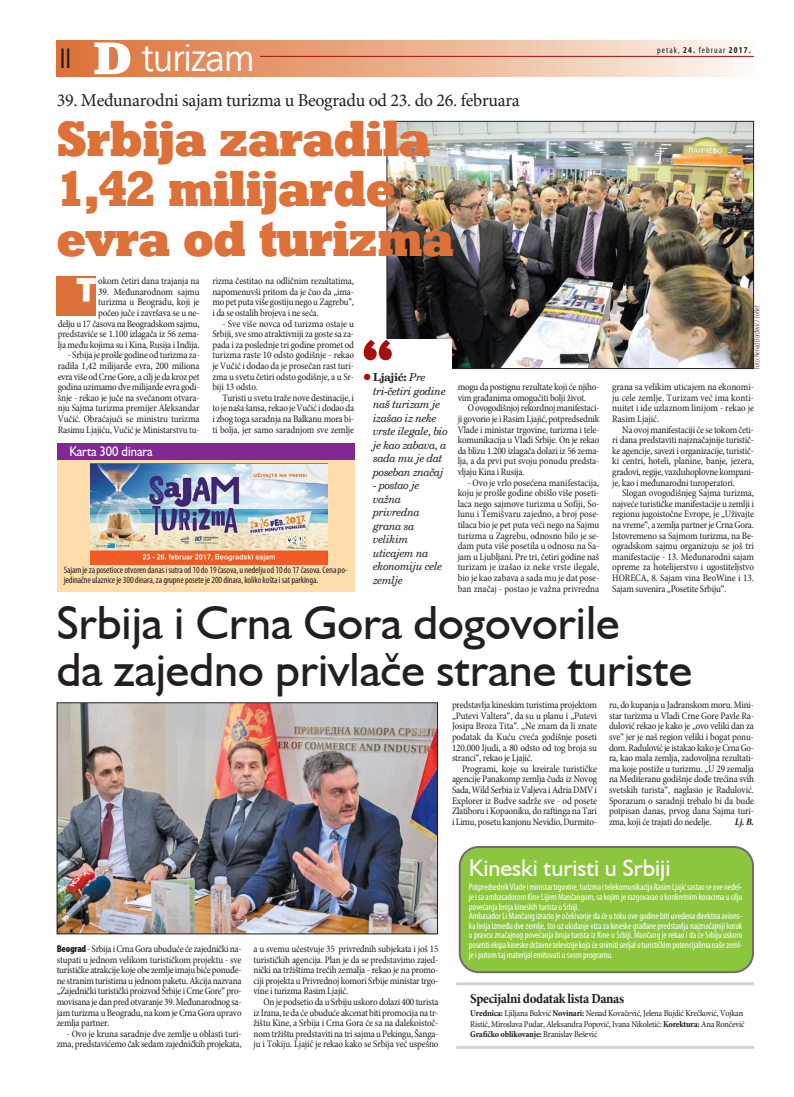
<style>
.page{position:relative;width:794px;height:1097px;background:#fff}
.page>*{position:absolute;margin:0;border:0;box-sizing:border-box;transform-origin:0 0}
.t1{font:900 70px "Bookman Re";color:#a70e12}
.t2{font:900 50px/50px "Geo Slab";color:#dc7139;scale:.9 1}
.t3{font:48px/47px "Humanist 521";color:#231f20}
.t4{font:37.7px "Frankfurt Gothic";color:#fff;scale:.96 1}
.t5{font:900 34px "Nimbus Re Sans";color:#fff}
.t6{font:28.9px "Myriad YU Pro Cond";color:#231f20}
.t7{font:24px "Humanist 521";color:#fff}
.t8{font:18px "Minion YU Pro";letter-spacing:-.015em;color:#231f20}
.t9{font:700 14px "Minion YU Pro Cond";letter-spacing:-.025em;color:#231f20}
.t10{font:14px "Humanist 521";color:#fff;scale:.9 1}
.t11{font:italic 11px/13.5px "New Brunswick";letter-spacing:-.025em;color:#231f20}
.t12{font:10px/10.6px "Minion YU Pro Cond";letter-spacing:-.02em;color:#231f20;text-align:justify}
.t13{font:italic 700 10px "Minion YU Pro Cond";color:#231f20}
.t14{font:9.5px/9.6px "Myriad YU Pro Cond";letter-spacing:-.01em;color:#fff}
.t15{font:9.5px/9.6px "Myriad YU Pro Cond";letter-spacing:-.01em;color:#231f20}
.t16{font:9px/10.8px "Minion YU Pro Cond";letter-spacing:-.02em;color:#231f20}
.t17{font:9px "Myriad YU Pro Cond";letter-spacing:.115em;color:#231f20}
.t18{font:8px "Myriad YU Pro Light Cond";letter-spacing:-.01em;color:#231f20}
.s1{font-weight:700}
.s2{font-weight:700;font-style:normal}
.s3{font-family:"Myriad YU Pro Black Cond";font-weight:700}
</style>
<div class="page">
<div style="left:57px;top:40px;width:697px;height:36px;background:linear-gradient(to right,#dc7137,#fcf4ec)"></div>
<hr style="left:260px;top:56px;width:494px;height:1px;background:#a70e12">
<svg style="left:94px;top:42px;width:36px;height:32px"></svg>
<hr style="left:456px;top:1046px;width:298px;height:3px;background:#d1d3d4">
<hr style="left:456px;top:982px;width:298px;height:3px;background:#d1d3d4">
<div style="left:57px;top:276px;width:39px;height:40px;background:#dc7139"></div>
<div style="left:57px;top:457px;width:298px;height:135px;background:#ffdcac"></div>
<div style="left:57px;top:443px;width:297px;height:16px;background:#802990"></div>
<img style="left:91px;top:463px;width:237px;height:101px">
<img style="left:389px;top:123px;width:363px;height:244px">
<div style="left:387px;top:121px;width:367px;height:248px;border:1px solid #231f20"></div>
<div style="left:459px;top:846px;width:295px;height:127px;background:#8cc63f"></div>
<img style="left:59px;top:704px;width:377px;height:228px">
<div style="left:57px;top:702px;width:381px;height:232px;border:1px solid #231f20"></div>
<div style="left:361px;top:339px;width:90px;height:42px;background:#fff"></div>
<h3 class="t4" style="left:142px;top:35px;width:118px">turizam</h3>
<h3 class="t6" style="left:60px;top:49px;width:13px">II</h3>
<p class="t17" style="left:657px;top:47px;width:95px">petak, <span class="s1">24.</span> februar <span class="s1">2017.</span></p>
<h3 class="t8" style="left:57px;top:93px;width:465px">39. Me|unarodni sajam turizma u Beogradu od 23. do 26. februara</h3>
<h2 class="t2" style="left:57px;top:113px;width:442px">Srbija zaradila<br>1,42 milijarde evra od turizma</h2>
<p class="t12" style="left:98px;top:277px;width:103px">okom ~etiri dana trajanja na</p>
<p class="t12" style="left:58px;top:287px;width:143px;text-align:right">39. Me|unarodnom sajmu<br>turizma u Beogradu, koji je<br>po~eo ju~e i zavr{ava se u ne-<br>delju u 17 ~asova na Beogradskom sajmu, predstavi}e se 1.100 izlaga~a iz 56 zema&shy;lja me|u kojima su i Kina, Rusija i Indija.</p>
<p class="t12" style="left:58px;top:351px;width:143px;text-indent:10px">- Srbija je pro{le godine od turizma za&shy;radila 1,42 milijarde evra, 200 miliona evra vi{e od Crne Gore, a cilj je da kroz pet godina uzimamo dve milijarde evra godi-{nje - rekao je ju~e na sve~anom otvara&shy;nju Sajma turizma premijer Aleksandar Vu~i}. Obra}aju}i se ministru turizma Rasimu Ljaji}u, Vu~i} je Ministarstvu tu-</p>
<h3 class="t5" style="left:76px;top:270px;width:21px">T</h3>
<h3 class="t10" style="left:69px;top:442px;width:94px">Karta 300 dinara</h3>
<p class="t12" style="left:212px;top:277px;width:143px">rizma ~estitao na odli~nim rezultatima, napomenuv{i pritom da je ~uo da „ima&shy;mo pet puta vi{e gostiju nego u Zagrebu“, i da se ostalih brojeva i ne se}a.</p>
<p class="t12" style="left:212px;top:319px;width:143px;text-indent:10px">- Sve vi{e novca od turizma ostaje u Srbiji, sve smo atraktivniji za goste sa za&shy;pada i za poslednje tri godine promet od turizma raste 10 odsto godi{nje - rekao je Vu~i} i dodao da je prose~an rast turi&shy;zma u svetu ~etiri odsto godi{nje, a u Sr&shy;biji 13 odsto.</p>
<p class="t12" style="left:212px;top:393px;width:143px;text-indent:10px">Turisti u svetu tra`e nove destinacije, i to je na{a {ansa, rekao je Vu~i} i dodao da i zbog toga saradnja na Balkanu mora bi&shy;ti bolja, jer samo saradnjom sve zemlje</p>
<p class="t15" style="left:64px;top:567px;width:285px">Sajam je za posetioce otvoren danas i sutra od 10 do 19 ~asova, u nedelju od 10 do 17 ~asova. Cena po&shy;jedina~ne ulaznice je 300 dinara, za grupne posete je 200 dinara, koliko ko{ta i sat parkinga.</p>
<h1 class="t1" style="left:361px;top:341px;width:35px">“</h1>
<p class="t11" style="left:373px;top:371px;width:76px"><span class="s2">Ljaji}:</span> Pre tri-~etiri godine na{ turizam je iza{ao iz neke vrste ilegale, bio je kao zabava, a sada mu je dat poseban zna~aj</p>
<p class="t11" style="left:373px;top:479px;width:71px">- postao je va`na privredna grana sa velikim uticajem na ekonomiju cele zemlje</p>
<p class="t12" style="left:458px;top:383px;width:143px">mogu da postignu rezultate koji }e njiho&shy;vim gra|anima omogu}iti bolji `ivot.</p>
<p class="t12" style="left:458px;top:404px;width:143px;text-indent:10px">O ovogodi{njoj rekordnoj manifestaci&shy;ji govorio je i Rasim Ljaji}, potpredsednik Vlade i ministar trgovine, turizma i tele&shy;komunikacija u Vladi Srbije. On je rekao da blizu 1.200 izlaga~a dolazi iz 56 zema&shy;lja, a da prvi put svoju ponudu predsta&shy;vljaju Kina i Rusija.</p>
<p class="t12" style="left:458px;top:478px;width:143px;text-indent:10px">- Ovo je vrlo pose}ena manifestacija, koju je pro{le godine obi{lo vi{e poseti&shy;laca nego sajmove turizma u Sofiji, So&shy;lunu i Temi{varu zajedno, a broj pose&shy;tilaca bio je pet puta ve}i nego na Sajmu turizma u Zagrebu, odnosno bilo je se&shy;dam puta vi{e posetila u odnosu na Sa&shy;jam u Ljubljani. Pre tri, ~etiri godine na{ turizam je iza{ao iz neke vrste ilegale, bio je kao zabava a sada mu je dat pose&shy;ban zna~aj - postao je va`na privredna</p>
<p class="t18" style="left:754px;top:369px;width:65px;rotate:-90deg">Foto: Nenad \or|evi} / FoNet</p>
<p class="t12" style="left:612px;top:383px;width:143px">grana sa velikim uticajem na ekonomi&shy;ju cele zemlje. Turizam ve} ima konti&shy;nuitet i ide uzlaznom linijom - rekao je Rasim Ljaji}.</p>
<p class="t12" style="left:612px;top:425px;width:143px;text-indent:10px">Na ovoj manifestaciji }e se tokom ~eti&shy;ri dana predstaviti najzna~ajnije turisti~- ke agencije, savezi i organizacije, turisti~- ki centri, hoteli, planine, banje, jezera, gradovi, regije, vazduhoplovne kompani&shy;je, kao i me|unarodni turoperatori.</p>
<p class="t12" style="left:612px;top:489px;width:143px;text-indent:10px">Slogan ovogodi{njeg Sajma turizma, najve}e turisti~ke manifestacije u zemlji i regionu jugoisto~ne Evrope, je „U`ivajte na vreme“, a zemlja partner je Crna Gora.<br>Istovremeno sa Sajmom turizma, na Be&shy;ogradskom sajmu organizuju se jo{ tri manifestacije - 13. Me|unarodni sajam opreme za hotelijerstvo i ugostiteljstvo HORECA, 8. Sajam vina BeoWine i 13.<br>Sajam suvenira „Posetite Srbiju“.</p>
<h3 class="t3" style="left:57px;top:598px;width:637px">Srbija i Crna Gora dogovorile<br>da zajedno privla~e strane turiste</h3>
<p class="t12" style="left:57px;top:944px;width:186px"><span class="s3">Beograd</span> - Srbija i Crna Gora ubudu}e }e zajedni~ki na&shy;stupati u jednom velikom turisti~kom projektu - sve turisti~ke atrakcije koje obe zemlje imaju bi}e ponu|e&shy;ne stranim turistima u jednom paketu. Akcija nazvana „Zajedni~ki turisti~ki proizvod Srbije i Crne Gore“ pro&shy;movisana je dan pred otvaranje 39. Me|unarodnog sa&shy;jam turizma u Beogradu, na kom je Crna Gora upravo zemlja partner.</p>
<p class="t12" style="left:57px;top:1029px;width:186px;text-align:right">- Ovo je kruna saradnje dve zemlje u oblasti turi&shy;zma, predstavi}emo ~ak sedam zajedni~kih projekata,</p>
<p class="t12" style="left:254px;top:944px;width:186px">a u svemu u~estvuje 35 privrednih subjekata i jo{ 15 turisti~kih agencija. Plan je da se predstavimo zajed&shy;ni~ki na tr`i{tima tre}ih zemalja - rekao je na promo&shy;ciji projekta u Privrednoj komori Srbije ministar trgo&shy;vine i turizma Rasim Ljaji}.</p>
<p class="t12" style="left:254px;top:997px;width:186px;text-indent:10px">On je podsetio da u Srbiju uskoro dolazi 400 turista iz Irana, te da }e ubudu}e akcenat biti promocija na tr-`i{tu Kine, a Srbija i Crna Gora }e sa na dalekoisto~- nom tr`i{tu predstaviti na tri sajma u Pekingu, [anga&shy;ju i Tokiju. Ljaji} je rekao kako se Srbija ve} uspe{no</p>
<p class="t12" style="left:452px;top:701px;width:147px">predstavlja kineskim turistima projektom „Putevi Valtera“, da su u planu i „Putevi Josipa Broza Tita“. „Ne znam da li znate podatak da Ku}u cve}a godi{nje poseti 120.000 ljudi, a 80 odsto od tog broja su stranci“, rekao je Ljaji}.</p>
<p class="t12" style="left:452px;top:764px;width:147px;text-indent:10px">Programi, koje su kreirale turisti~ke agencije Panakomp zemlja ~uda iz Novog Sada, Wild Serbia iz Valjeva i Adria DMV i Explorer iz Budve sadr`e sve - od posete Zlatiboru i Kopaoniku, do raftinga na Tari i Limu, posetu kanjonu Nevidio, Durmito-</p>
<p class="t12" style="left:609px;top:701px;width:147px">ru, do kupanja u Jadranskom moru. Mini&shy;star turizma u Vladi Crne Gore Pavle Ra&shy;dulovi} rekao je kako je „ovo veliki dan za sve“ jer je na{ region veliki i bogat ponu&shy;dom. Radulovi} je istakao kako je Crna Go&shy;ra, kao mala zemlja, zadovoljna rezultati&shy;ma koje posti`e u turizmu. „U 29 zemalja na Mediteranu godi{nje do|e tre}ina svih svetskih turista“, naglasio je Radulovi}.<br>Sporazum o saradnji trebalo bi da bude potpisan danas, prvog dana Sajma turi&shy;zma, koji }e trajati do nedelje.</p>
<p class="t13" style="left:735px;top:817px;width:21px">Lj. B.</p>
<h3 class="t7" style="left:469px;top:853px;width:203px">Kineski turisti u Srbiji</h3>
<p class="t14" style="left:469px;top:884px;width:275px">Potpredsednik Vlade i ministar trgovine, turizma i telekomunikacija Rasim Ljaji} sastao se ove nedel&shy;je i sa ambasadorom Kine Lijem Man~angom, sa kojim je razgovarao o konkretnim koracima u cilju pove}anja broja kineskih turista u Srbiji.<br>Ambasador Li Man~ang izrazio je o~ekivanje da }e u toku ove godine biti uvedena direktna avions&shy;ka linija izme|u dve zemlje, {to uz ukidanje viza za kineske gra|ane predstavlja najzna~ajniji korak u pravcu zna~ajnog pove}anja broja turista iz Kine u Srbiji. Man~ang je rekao i da }e Srbiju uskoro posetiti ekipa kineske dr`avne televizije koja }e snimiti serijal o turisti~kim potencijalima na{e zeml&shy;je i potom taj materijal emitovati u svom programu.</p>
<h3 class="t9" style="left:470px;top:992px;width:155px">Specijalni dodatak lista Danas</h3>
<p class="t16" style="left:470px;top:1008px;width:276px"><span class="s1">Urednica:</span> Ljiljana Bukvi} <span class="s1">Novinari:</span> Nenad Kova~evi}, Jelena Bujdi} Kre~kovi}, Vojkan<br>Risti}, Miroslava Pudar, Aleksandra Popovi}, Ivana Nikoleti}: <span class="s1">Korektura:</span> Ana Ron~evi}<br><span class="s1">Grafi~ko oblikovanje:</span> Branislav Be{evi}</p>
</div>
